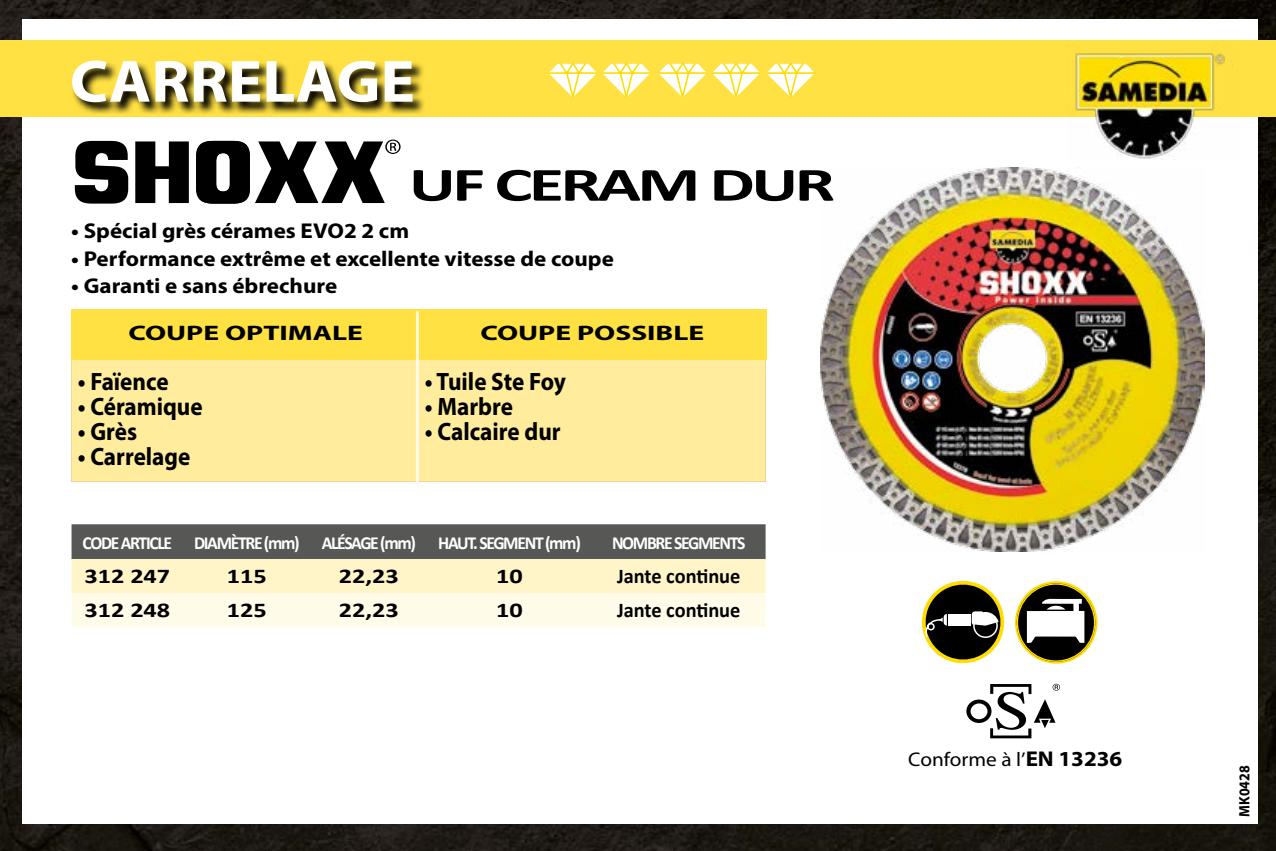
<style>
.page{position:relative;width:1276px;height:851px;background:#fff}
.page>*{position:absolute;margin:0;border:0;box-sizing:border-box;transform-origin:0 0}
.t1{font:700 60px "Myriad Pro";color:#fff;scale:1.08 1}
.t2{font:700 48px "Calibri";letter-spacing:-.05em;color:#000;scale:1.5 1}
.t3{font:700 25.2px "Myriad Pro";color:#000;scale:.92 1}
.t4{font:700 21.6px "Myriad Pro";color:#000;scale:1.07 1}
.t5{font:700 21px "Calibri";color:#000;scale:1.25 1}
.t6{font:700 21px "Myriad Pro";color:#000;scale:1.4 1}
.t7{font:700 21px "Calibri";color:#000}
.t8{font:19.8px "Myriad Pro";color:#000;scale:1.07 1}
.t9{font:700 18.3px "Calibri";letter-spacing:-.075em;color:#fff;scale:.96 1}
.t10{font:700 15px "Myriad Pro";color:#000;scale:.93 1}
.s1{font-weight:700;font-size:21.3px}
</style>
<div class="page">
<img style="left:0;top:0;width:1276px;height:850px">
<div style="left:22px;top:20px;width:1235px;height:803px;background:#fff"></div>
<div style="left:71px;top:360px;width:694px;height:121px;background:#ffed9d"></div>
<div style="left:71px;top:310px;width:349px;height:50px;background:#ffe143"></div>
<div style="left:418px;top:310px;width:348px;height:50px;background:#ffe143"></div>
<svg style="left:72px;top:524px;width:693px;height:103px;background:#c6c1ac"></svg>
<svg style="left:966px;top:683px;width:94px;height:55px"></svg>
<div style="left:0;top:40px;width:1276px;height:77px;background:#ffe143"></div>
<svg style="left:73px;top:63px;width:351px;height:51px"></svg>
<svg style="left:548px;top:63px;width:267px;height:35px"></svg>
<hr style="left:416px;top:311px;width:3px;height:175px;background:#fff">
<svg style="left:922px;top:581px;width:173px;height:83px"></svg>
<img style="left:1075px;top:53px;width:150px;height:107px">
<img style="left:821px;top:168px;width:383px;height:383px">
<svg style="left:75px;top:141px;width:53px;height:62px"></svg>
<svg style="left:135px;top:141px;width:54px;height:62px"></svg>
<svg style="left:196px;top:139px;width:204px;height:64px"></svg>
<h1 class="t1" style="left:70px;top:42px;width:321px">CARRELAGE</h1>
<h2 class="t2" style="left:409px;top:154px;width:286px">UF CERAM DUR</h2>
<p class="t4" style="left:71px;top:217px;width:317px">• Spécial grès cérames EVO2 2 cm</p>
<p class="t4" style="left:71px;top:244px;width:508px">• Performance extrême et excellente vitesse de coupe</p>
<p class="t4" style="left:71px;top:271px;width:250px">• Garanti e sans ébrechure</p>
<p class="t6" style="left:128px;top:319px;width:169px">COUPE OPTIMALE</p>
<p class="t6" style="left:480px;top:319px;width:161px">COUPE POSSIBLE</p>
<p class="t3" style="left:78px;top:365px;width:100px">• Faïence</p>
<p class="t3" style="left:78px;top:390px;width:137px">• Céramique</p>
<p class="t3" style="left:78px;top:415px;width:66px">• Grès</p>
<p class="t3" style="left:78px;top:440px;width:124px">• Carrelage</p>
<p class="t3" style="left:425px;top:365px;width:155px">• Tuile Ste Foy</p>
<p class="t3" style="left:425px;top:390px;width:97px">• Marbre</p>
<p class="t3" style="left:425px;top:415px;width:149px">• Calcaire dur</p>
<p class="t9" style="left:83px;top:530px;width:520px">CODE ARTICLE DIAMÈTRE (mm) ALÉSAGE (mm) HAUT. SEGMENT (mm)</p>
<p class="t9" style="left:612px;top:530px;width:141px">NOMBRE SEGMENTS</p>
<p class="t5" style="left:84px;top:563px;width:70px">312 247</p>
<p class="t5" style="left:227px;top:563px;width:33px">115</p>
<p class="t5" style="left:339px;top:563px;width:50px">22,23</p>
<p class="t5" style="left:496px;top:563px;width:23px">10</p>
<p class="t7" style="left:617px;top:563px;width:125px">Jante continue</p>
<p class="t5" style="left:84px;top:597px;width:70px">312 248</p>
<p class="t5" style="left:227px;top:597px;width:33px">125</p>
<p class="t5" style="left:339px;top:597px;width:50px">22,23</p>
<p class="t5" style="left:496px;top:597px;width:23px">10</p>
<p class="t7" style="left:617px;top:597px;width:125px">Jante continue</p>
<p class="t8" style="left:908px;top:747px;width:202px">Conforme à l’<span class="s1">EN 13236</span></p>
<p class="t10" style="left:1234px;top:816px;width:57px;rotate:-90deg">MK0428</p>
</div>
